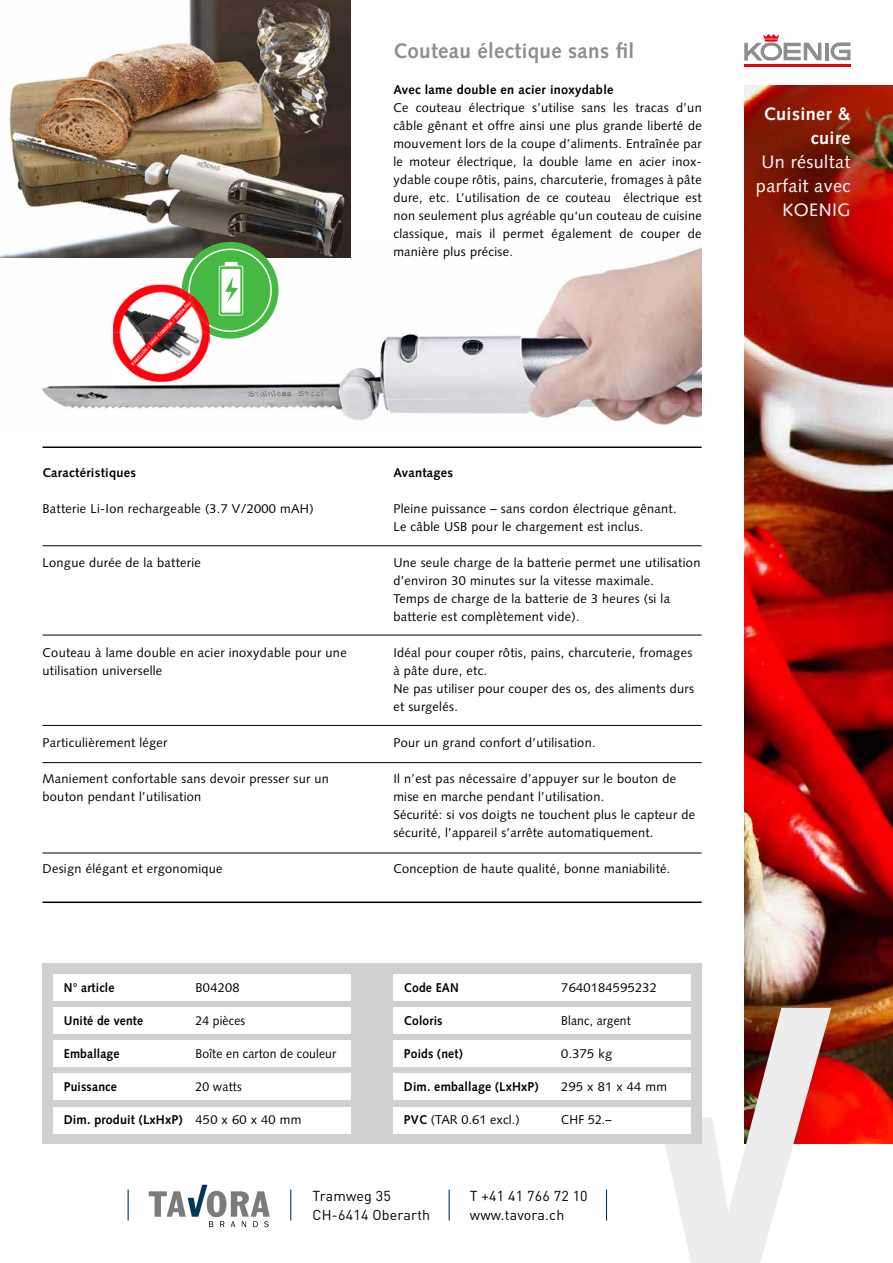
<style>
.page{position:relative;width:893px;height:1263px;background:#fff}
.page>*{position:absolute;margin:0;border:0;box-sizing:border-box;transform-origin:0 0}
.t1{font:700 21px "Syntax LT Std";letter-spacing:.02em;color:#8e8e8d}
.t2{font:18px/24px "Syntax LT Std";letter-spacing:.025em;color:#fff;text-align:right}
.t3{font:700 18px/24px "Syntax LT Std";letter-spacing:.025em;color:#fff;text-align:right}
.t4{font:14.25px "DIN Pro";letter-spacing:.01em;color:#000}
.t5{font:12.75px/18px "Syntax LT Std";letter-spacing:.025em;color:#000}
.t6{font:700 12.75px "Syntax LT Std";letter-spacing:.015em;color:#000}
.t7{font:700 12.75px "Syntax LT Std";letter-spacing:.015em;color:#000;scale:.95 1}
.t8{font:12.75px "Syntax LT Std";letter-spacing:.025em;color:#000;scale:.95 1}
.t9{font:12.75px "Syntax LT Std";letter-spacing:.005em;color:#000}
.s1{font-weight:400}
.s2{font-weight:700}
</style>
<div class="page">
<img style="left:744px;top:85px;width:149px;height:1059px">
<img style="left:4px;top:247px;width:698px;height:181px">
<svg style="left:665px;top:1008px;width:166px;height:255px"></svg>
<hr style="left:128px;top:1189px;width:1px;height:31px;background:#003761">
<hr style="left:290px;top:1189px;width:1px;height:31px;background:#003761">
<hr style="left:449px;top:1189px;width:1px;height:31px;background:#003761">
<hr style="left:606px;top:1189px;width:1px;height:31px;background:#003761">
<svg style="left:149px;top:1185px;width:121px;height:42px"></svg>
<div style="left:43px;top:963px;width:659px;height:181px;background:#d0d0d0"></div>
<div style="left:53px;top:974px;width:638px;height:26px;background:#fff"></div>
<div style="left:53px;top:1007px;width:638px;height:26px;background:#fff"></div>
<div style="left:53px;top:1040px;width:638px;height:26px;background:#fff"></div>
<div style="left:53px;top:1073px;width:638px;height:26px;background:#fff"></div>
<div style="left:53px;top:1107px;width:638px;height:26px;background:#fff"></div>
<div style="left:352px;top:964px;width:41px;height:179px;background:#d0d0d0"></div>
<hr style="left:825px;top:43px;width:3px;height:17px;background:#8e8e8d">
<svg style="left:744px;top:34px;width:77px;height:27px"></svg>
<hr style="left:744px;top:64px;width:106px;height:3px;background:#e30613">
<svg style="left:830px;top:42px;width:20px;height:18px"></svg>
<hr style="left:43px;top:446px;width:659px;height:2px;background:#000">
<hr style="left:43px;top:901px;width:659px;height:2px;background:#000">
<hr style="left:43px;top:545px;width:659px;height:1px;background:#000">
<hr style="left:43px;top:635px;width:659px;height:1px;background:#000">
<hr style="left:43px;top:725px;width:659px;height:1px;background:#000">
<hr style="left:43px;top:762px;width:659px;height:1px;background:#000">
<hr style="left:43px;top:853px;width:659px;height:1px;background:#000">
<img style="left:0;top:0;width:351px;height:257px">
<div style="left:182px;top:242px;width:97px;height:97px;background:#45b944;border-radius:50%"></div>
<svg style="left:188px;top:249px;width:84px;height:83px"></svg>
<img style="left:113px;top:284px;width:69px;height:49px">
<img style="left:113px;top:333px;width:97px;height:47px">
<img style="left:182px;top:284px;width:28px;height:50px">
<img style="left:188px;top:284px;width:22px;height:43px">
<img style="left:113px;top:341px;width:96px;height:40px">
<h1 class="t1" style="left:393px;top:39px;width:242px">Couteau électique sans fil</h1>
<p class="t6" style="left:393px;top:83px;width:222px">Avec lame double en acier inoxydable</p>
<p class="t5" style="left:393px;top:99px;width:310px;text-align:justify">Ce couteau électrique s’utilise sans les tracas d’un câble gênant et offre ainsi une plus grande liberté de mouvement lors de la coupe d’aliments. Entraînée par le moteur électrique, la double lame en acier inox&shy;ydable coupe rôtis, pains, charcuterie, fromages à pâte dure, etc. L’utilisation de ce couteau électrique est non seulement plus agréable qu‘un couteau de cuisine classique, mais il permet également de couper de manière plus précise.</p>
<h2 class="t3" style="left:764px;top:102px;width:88px">Cuisiner &amp; cuire</h2>
<h2 class="t2" style="left:756px;top:150px;width:96px">Un résultat parfait avec<br>KOENIG</h2>
<p class="t6" style="left:43px;top:466px;width:95px">Caractéristiques</p>
<p class="t5" style="left:43px;top:500px;width:273px">Batterie Li-Ion rechargeable (3.7 V/2000 mAH)</p>
<p class="t5" style="left:43px;top:554px;width:160px">Longue durée de la batterie</p>
<p class="t5" style="left:43px;top:644px;width:306px">Couteau à lame double en acier inoxydable pour une utilisation universelle</p>
<p class="t5" style="left:43px;top:734px;width:127px">Particulièrement léger</p>
<p class="t5" style="left:43px;top:770px;width:288px">Maniement confortable sans devoir presser sur un bouton pendant l’utilisation</p>
<p class="t5" style="left:43px;top:860px;width:182px">Design élégant et ergonomique</p>
<p class="t7" style="left:64px;top:980px;width:55px">N° article</p>
<p class="t5" style="left:196px;top:978px;width:46px">B04208</p>
<p class="t7" style="left:64px;top:1013px;width:85px">Unité de vente</p>
<p class="t8" style="left:196px;top:1013px;width:54px">24 pièces</p>
<p class="t7" style="left:64px;top:1046px;width:60px">Emballage</p>
<p class="t8" style="left:196px;top:1046px;width:149px">Boîte en carton de couleur</p>
<p class="t7" style="left:64px;top:1079px;width:57px">Puissance</p>
<p class="t8" style="left:196px;top:1079px;width:50px">20 watts</p>
<p class="t6" style="left:64px;top:1112px;width:239px">Dim. produit (LxHxP) <span class="s1">450 x 60 x 40 mm</span></p>
<p class="t6" style="left:393px;top:466px;width:61px">Avantages</p>
<p class="t5" style="left:393px;top:500px;width:285px">Pleine puissance – sans cordon électrique gênant.<br>Le câble USB pour le chargement est inclus.</p>
<p class="t5" style="left:393px;top:554px;width:309px">Une seule charge de la batterie permet une utilisation d’environ 30 minutes sur la vitesse maximale.<br>Temps de charge de la batterie de 3 heures (si la batterie est complètement vide).</p>
<p class="t5" style="left:393px;top:644px;width:302px">Idéal pour couper rôtis, pains, charcuterie, fromages à pâte dure, etc.<br>Ne pas utiliser pour couper des os, des aliments durs et surgelés.</p>
<p class="t5" style="left:393px;top:734px;width:204px">Pour un grand confort d’utilisation.</p>
<p class="t5" style="left:393px;top:770px;width:303px">Il n’est pas nécessaire d’appuyer sur le bouton de mise en marche pendant l’utilisation.<br>Sécurité: si vos doigts ne touchent plus le capteur de sécurité, l’appareil s’arrête automatiquement.</p>
<p class="t5" style="left:393px;top:860px;width:279px">Conception de haute qualité, bonne maniabilité.</p>
<p class="t7" style="left:404px;top:980px;width:59px">Code EAN</p>
<p class="t5" style="left:561px;top:978px;width:97px">7640184595232</p>
<p class="t7" style="left:404px;top:1013px;width:42px">Coloris</p>
<p class="t8" style="left:561px;top:1013px;width:75px">Blanc, argent</p>
<p class="t7" style="left:404px;top:1046px;width:63px">Poids (net)</p>
<p class="t5" style="left:561px;top:1044px;width:52px">0.375 kg</p>
<p class="t6" style="left:404px;top:1079px;width:136px">Dim. emballage (LxHxP)</p>
<p class="t5" style="left:561px;top:1077px;width:107px">295 x 81 x 44 mm</p>
<p class="t9" style="left:404px;top:1112px;width:117px"><span class="s2">PVC</span> (TAR 0.61 excl.)</p>
<p class="t8" style="left:561px;top:1112px;width:54px">CHF 52.–</p>
<p class="t4" style="left:313px;top:1184px;width:80px">Tramweg 35</p>
<p class="t4" style="left:470px;top:1184px;width:119px">T +41 41 766 72 10</p>
<p class="t4" style="left:313px;top:1204px;width:119px">CH-6414 Oberarth</p>
<p class="t4" style="left:470px;top:1204px;width:96px">www.tavora.ch</p>
</div>
